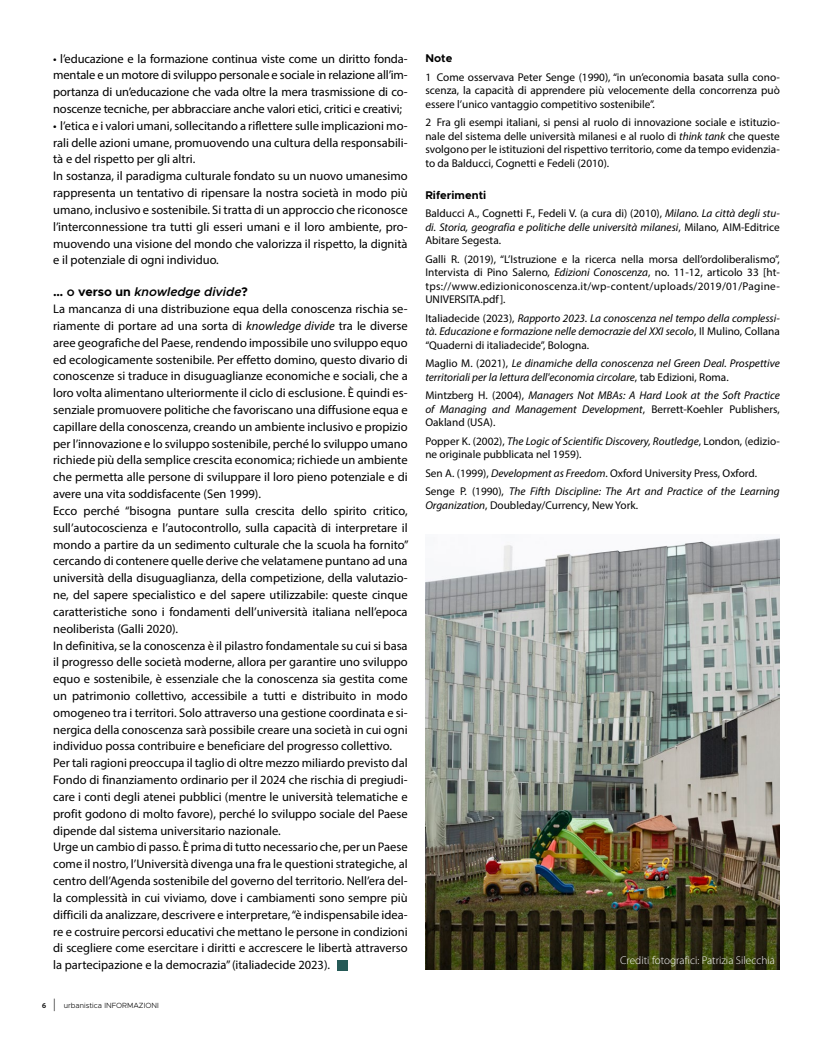
<style>
.page{position:relative;width:833px;height:1053px;background:#fff}
.page>*{position:absolute;margin:0;border:0;box-sizing:border-box;transform-origin:0 0}
.t1{font:12.5px/16.9px "Myriad Pro";color:#000}
.t2{font:italic 600 12.5px "Metropolis";color:#000}
.t3{font:11.25px/13.5px "Myriad Pro";color:#000;text-align:justify}
.t4{font:italic 11.25px/13.5px "Myriad Pro";color:#000;text-align:justify}
.t5{font:300 11.25px "Myriad Pro";color:#fff}
.t6{font:700 11.25px "Metropolis";color:#000}
.t7{font:300 7.5px "Metropolis";color:#000}
.s1{font-weight:700;font-style:normal}
.s2{font-style:normal}
.s3{font-style:italic}
.s4{font-family:"Myriad Pro";font-weight:600}
.s5{font-family:"Myriad Pro";font-size:12.5px}
</style>
<div class="page">
<div style="left:337px;top:960px;width:11px;height:10px;background:#265a57"></div>
<img style="left:425px;top:538px;width:355px;height:431px">
<p class="t1" style="left:53px;top:50px;width:356px;text-align:justify">• l’educazione e la formazione continua viste come un diritto fonda&shy;mentale e un motore di sviluppo personale e sociale in relazione all’im&shy;portanza di un’educazione che vada oltre la mera trasmissione di co&shy;noscenze tecniche, per abbracciare anche valori etici, critici e creativi;</p>
<p class="t1" style="left:53px;top:117px;width:356px">• l’etica e i valori umani, sollecitando a riflettere sulle implicazioni mo&shy;rali delle azioni umane, promuovendo una cultura della responsabili&shy;tà e del rispetto per gli altri.<br>In sostanza, il paradigma culturale fondato su un nuovo umanesimo rappresenta un tentativo di ripensare la nostra società in modo più umano, inclusivo e sostenibile. Si tratta di un approccio che riconosce l’interconnessione tra tutti gli esseri umani e il loro ambiente, pro&shy;muovendo una visione del mondo che valorizza il rispetto, la dignità e il potenziale di ogni individuo.</p>
<p class="t2" style="left:53px;top:284px;width:196px"><span class="s1">…</span> <span class="s2">o</span> <span class="s1">verso un</span> knowledge divide<span class="s1">?</span></p>
<p class="t1" style="left:53px;top:300px;width:357px">La mancanza di una distribuzione equa della conoscenza rischia se&shy;riamente di portare ad una sorta di <span class="s3">knowledge divide</span> tra le diverse aree geografiche del Paese, rendendo impossibile uno sviluppo equo ed ecologicamente sostenibile. Per effetto domino, questo divario di conoscenze si traduce in disuguaglianze economiche e sociali, che a loro volta alimentano ulteriormente il ciclo di esclusione. È quindi es&shy;senziale promuovere politiche che favoriscano una diffusione equa e capillare della conoscenza, creando un ambiente inclusivo e propizio per l’innovazione e lo sviluppo sostenibile, perché lo sviluppo umano richiede più della semplice crescita economica; richiede un ambiente che permetta alle persone di sviluppare il loro pieno potenziale e di avere una vita soddisfacente (Sen 1999).<br>Ecco perché “bisogna puntare sulla crescita dello spirito critico, sull’autocoscienza e l’autocontrollo, sulla capacità di interpretare il mondo a partire da un sedimento culturale che la scuola ha fornito” cercando di contenere quelle derive che velatamene puntano ad una università della disuguaglianza, della competizione, della valutazio&shy;ne, del sapere specialistico e del sapere utilizzabile: queste cinque caratteristiche sono i fondamenti dell’università italiana nell’epoca neoliberista (Galli 2020).<br>In definitiva, se la conoscenza è il pilastro fondamentale su cui si basa il progresso delle società moderne, allora per garantire uno sviluppo equo e sostenibile, è essenziale che la conoscenza sia gestita come un patrimonio collettivo, accessibile a tutti e distribuito in modo omogeneo tra i territori. Solo attraverso una gestione coordinata e si&shy;nergica della conoscenza sarà possibile creare una società in cui ogni individuo possa contribuire e beneficiare del progresso collettivo.<br>Per tali ragioni preoccupa il taglio di oltre mezzo miliardo previsto dal Fondo di finanziamento ordinario per il 2024 che rischia di pregiudi&shy;care i conti degli atenei pubblici (mentre le università telematiche e profit godono di molto favore), perché lo sviluppo sociale del Paese dipende dal sistema universitario nazionale.<br>Urge un cambio di passo. È prima di tutto necessario che, per un Paese come il nostro, l’Università divenga una fra le questioni strategiche, al centro dell’Agenda sostenibile del governo del territorio. Nell’era del&shy;la complessità in cui viviamo, dove i cambiamenti sono sempre più difficili da analizzare, descrivere e interpretare, “è indispensabile idea&shy;re e costruire percorsi educativi che mettano le persone in condizioni di scegliere come esercitare i diritti e accrescere le libertà attraverso la partecipazione e la democrazia” (italiadecide 2023).</p>
<p class="t7" style="left:42px;top:1000px;width:118px"><span class="s4">6</span> <span class="s5">|</span> urbanistica INFORMAZIONI</p>
<p class="t6" style="left:425px;top:51px;width:28px">Note</p>
<p class="t3" style="left:425px;top:70px;width:356px">1 Come osservava Peter Senge (1990), “in un’economia basata sulla cono&shy;scenza, la capacità di apprendere più velocemente della concorrenza può essere l’unico vantaggio competitivo sostenibile”.</p>
<p class="t3" style="left:425px;top:115px;width:356px">2 Fra gli esempi italiani, si pensi al ruolo di innovazione sociale e istituzio&shy;nale del sistema delle università milanesi e al ruolo di <span class="s3">think tank</span> che queste svolgono per le istituzioni del rispettivo territorio, come da tempo evidenzia&shy;to da Balducci, Cognetti e Fedeli (2010).</p>
<p class="t6" style="left:425px;top:187px;width:62px">Riferimenti</p>
<p class="t3" style="left:425px;top:206px;width:356px">Balducci A., Cognetti F., Fedeli V. (a cura di) (2010), <span class="s3">Milano. La città degli stu&shy;di. Storia, geografia e politiche delle università milanesi</span>, Milano, AIM-Editrice Abitare Segesta.</p>
<p class="t3" style="left:425px;top:252px;width:356px">Galli R. (2019), “L’Istruzione e la ricerca nella morsa dell’ordoliberalismo”, Intervista di Pino Salerno, <span class="s3">Edizioni Conoscenza</span>, no. 11-12, articolo 33 [ht&shy;tps://www.edizioniconoscenza.it/wp-content/uploads/2019/01/Pagine-UNIVERSITA.pdf].</p>
<p class="t4" style="left:425px;top:311px;width:356px"><span class="s2">Italiadecide (2023),</span> Rapporto 2023. La conoscenza nel tempo della complessi&shy;tà. Educazione e formazione nelle democrazie del XXI secolo<span class="s2">, Il Mulino, Collana “Quaderni di italiadecide”, Bologna.</span></p>
<p class="t4" style="left:425px;top:356px;width:356px"><span class="s2">Maglio M. (2021),</span> Le dinamiche della conoscenza nel Green Deal. Prospettive territoriali per la lettura dell'economia circolare<span class="s2">, tab Edizioni, Roma.</span></p>
<p class="t4" style="left:425px;top:388px;width:356px"><span class="s2">Mintzberg H. (2004),</span> Managers Not MBAs: A Hard Look at the Soft Practice of Managing and Management Development<span class="s2">, Berrett-Koehler Publishers, Oakland (USA).</span></p>
<p class="t3" style="left:425px;top:434px;width:356px">Popper K. (2002), <span class="s3">The Logic of Scientific Discovery, Routledge</span>, London, (edizio&shy;ne originale pubblicata nel 1959).</p>
<p class="t4" style="left:425px;top:463px;width:356px;line-height:18.5px"><span class="s2">Sen A. (1999),</span> Development as Freedom<span class="s2">. Oxford University Press, Oxford.<br>Senge P. (1990),</span> The Fifth Discipline: The Art and Practice of the Learning</p>
<p class="t3" style="left:425px;top:498px;width:214px"><span class="s3">Organization</span>, Doubleday/Currency, New York.</p>
<p class="t5" style="left:620px;top:954px;width:156px">Crediti fotografici: Patrizia Silecchia</p>
</div>
